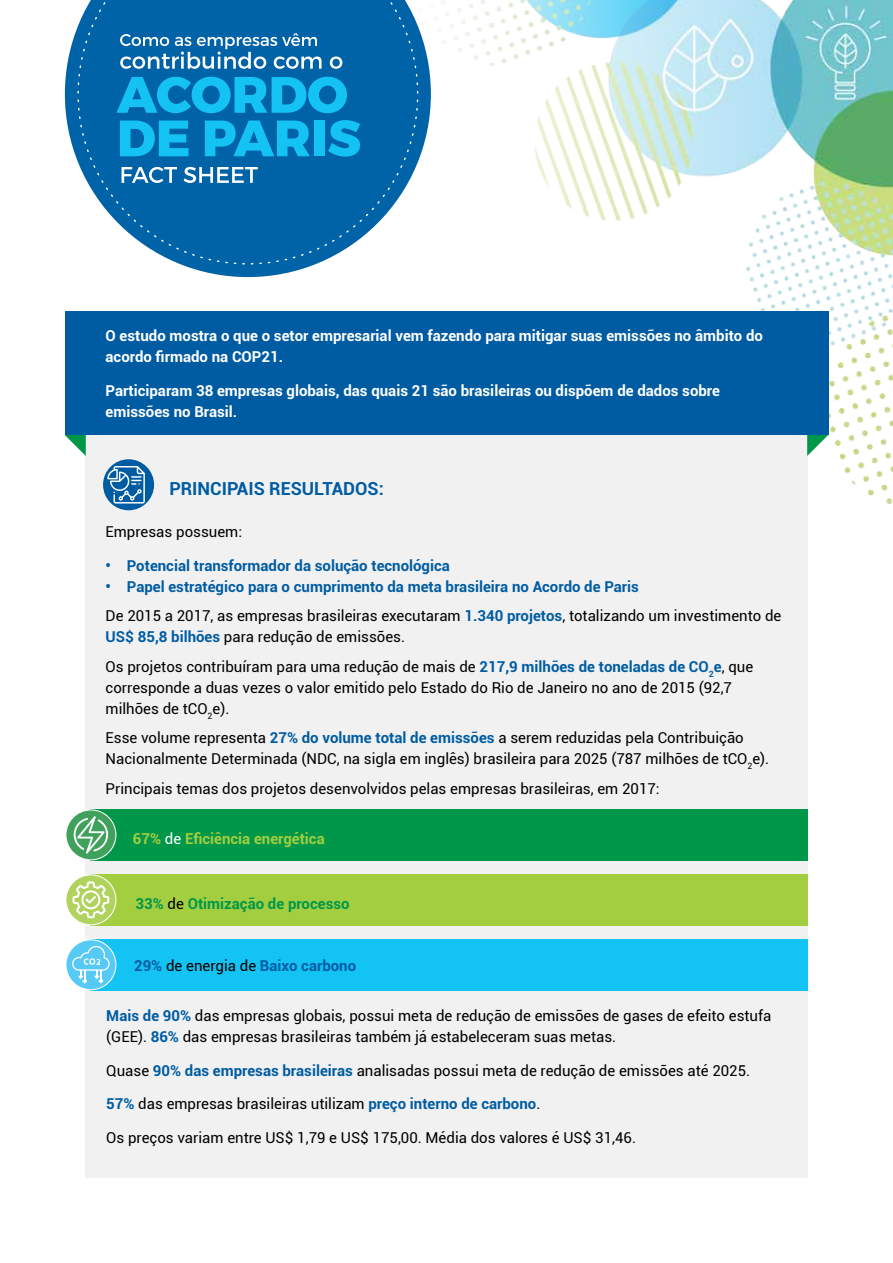
<style>
.page{position:relative;width:893px;height:1263px;background:#fff}
.page>*{position:absolute;margin:0;border:0;box-sizing:border-box;transform-origin:0 0}
.t1{font:700 18px "Roboto";color:#005ca2}
.t2{font:15px/21px "Roboto";color:#000}
.t3{font:700 15px/29.5px "Roboto";color:#005ca2}
.t4{font:700 15px/21px "Roboto";color:#fff}
.t5{font:700 15px "Roboto";color:#a3ce40}
.t6{font:700 15px "Roboto";color:#009749}
.s1{font-weight:400;color:#000}
.s2{font-weight:700;color:#005ca2}
.s3{font-weight:400;color:#fff}
</style>
<div class="page">
<img style="left:434px;top:0;width:459px;height:505px">
<div style="left:85px;top:423px;width:723px;height:755px;background:#f1f1f2"></div>
<svg style="left:807px;top:435px;width:21px;height:21px"></svg>
<svg style="left:65px;top:435px;width:21px;height:21px"></svg>
<div style="left:65px;top:311px;width:763px;height:124px;background:#005ca2"></div>
<svg style="left:65px;top:26px;width:366px;height:251px"></svg>
<svg style="left:77px;top:0;width:341px;height:265px;background:#2176b2"></svg>
<svg style="left:120px;top:33px;width:202px;height:36px;background:#4089bd"></svg>
<svg style="left:330px;top:56px;width:12px;height:13px"></svg>
<svg style="left:122px;top:167px;width:55px;height:16px"></svg>
<svg style="left:184px;top:167px;width:74px;height:16px"></svg>
<svg style="left:117px;top:77px;width:230px;height:36px;background:#0b9cd5"></svg>
<svg style="left:120px;top:121px;width:69px;height:35px;background:#0da5dc"></svg>
<svg style="left:205px;top:121px;width:105px;height:35px;background:#0ca0d8"></svg>
<div style="left:314px;top:121px;width:10px;height:35px;background:#14c3f4"></div>
<svg style="left:328px;top:120px;width:32px;height:37px"></svg>
<div style="left:103px;top:459px;width:51px;height:51px;background:#005ca2;border-radius:50%"></div>
<svg style="left:107px;top:466px;width:38px;height:37px"></svg>
<div style="left:91px;top:874px;width:717px;height:51px;background:#a3ce40"></div>
<div style="left:91px;top:809px;width:717px;height:51px;background:#009749"></div>
<div style="left:91px;top:939px;width:717px;height:51px;background:#12c3f4"></div>
<svg style="left:66px;top:875px;width:50px;height:50px"></svg>
<svg style="left:72px;top:881px;width:37px;height:37px"></svg>
<div style="left:65px;top:874px;width:51px;height:51px;border:1px solid #fff;border-radius:50%"></div>
<svg style="left:66px;top:810px;width:50px;height:50px"></svg>
<svg style="left:74px;top:816px;width:34px;height:38px"></svg>
<div style="left:65px;top:809px;width:51px;height:51px;border:1px solid #fff;border-radius:50%"></div>
<svg style="left:66px;top:940px;width:50px;height:50px"></svg>
<svg style="left:72px;top:946px;width:38px;height:38px"></svg>
<div style="left:65px;top:939px;width:51px;height:51px;border:1px solid #fff;border-radius:50%"></div>
<p class="t4" style="left:106px;top:324px;width:659px">O estudo mostra o que o setor empresarial vem fazendo para mitigar suas emissões no âmbito do acordo firmado na COP21.</p>
<p class="t4" style="left:106px;top:379px;width:616px">Participaram 38 empresas globais, das quais 21 são brasileiras ou dispõem de dados sobre emissões no Brasil.</p>
<p class="t1" style="left:169px;top:475px;width:216px">Principais resultados:</p>
<p class="t2" style="left:106px;top:520px;width:138px">Empresas possuem:</p>
<p class="t3" style="left:106px;top:550px;width:346px">• Potencial transformador da solução tecnológica</p>
<p class="t3" style="left:106px;top:571px;width:677px">• Papel estratégico para o cumprimento da meta brasileira no Acordo de Paris<br><span class="s1">De 2015 a 2017, as empresas brasileiras executaram</span> 1.340 projetos<span class="s1">, totalizando um investimento de</span></p>
<p class="t2" style="left:106px;top:621px;width:649px;line-height:29.5px"><span class="s2">US$ 85,8 bilhões</span> para redução de emissões.<br>Os projetos contribuíram para uma redução de mais de <span class="s2">217,9 milhões de toneladas de CO</span><sub>2</sub><span class="s2">e</span>, que</p>
<p class="t2" style="left:106px;top:676px;width:628px">corresponde a duas vezes o valor emitido pelo Estado do Rio de Janeiro no ano de 2015 (92,7 milhões de tCO<sub>2</sub>e).</p>
<p class="t2" style="left:106px;top:727px;width:665px">Esse volume representa <span class="s2">27% do volume total de emissões</span> a serem reduzidas pela Contribuição<br>Nacionalmente Determinada (NDC, na sigla em inglês) brasileira para 2025 (787 milhões de tCO<sub>2</sub>e).</p>
<p class="t2" style="left:106px;top:777px;width:556px">Principais temas dos projetos desenvolvidos pelas empresas brasileiras, em 2017:</p>
<p class="t5" style="left:133px;top:828px;width:193px">67% <span class="s3">de</span> Eficiência energética</p>
<p class="t6" style="left:136px;top:893px;width:216px">33% <span class="s1">de</span> Otimização de processo</p>
<p class="t3" style="left:134px;top:950px;width:224px">29% <span class="s1">de energia de</span> Baixo carbono</p>
<p class="t2" style="left:106px;top:1004px;width:666px"><span class="s2">Mais de 90%</span> das empresas globais, possui meta de redução de emissões de gases de efeito estufa (GEE). <span class="s2">86%</span> das empresas brasileiras também já estabeleceram suas metas.</p>
<p class="t2" style="left:106px;top:1059px;width:645px">Quase <span class="s2">90% das empresas brasileiras</span> analisadas possui meta de redução de emissões até 2025.</p>
<p class="t2" style="left:106px;top:1093px;width:436px"><span class="s2">57%</span> das empresas brasileiras utilizam <span class="s2">preço interno de carbono</span>.</p>
<p class="t2" style="left:106px;top:1127px;width:531px">Os preços variam entre US$ 1,79 e US$ 175,00. Média dos valores é US$ 31,46.</p>
</div>
